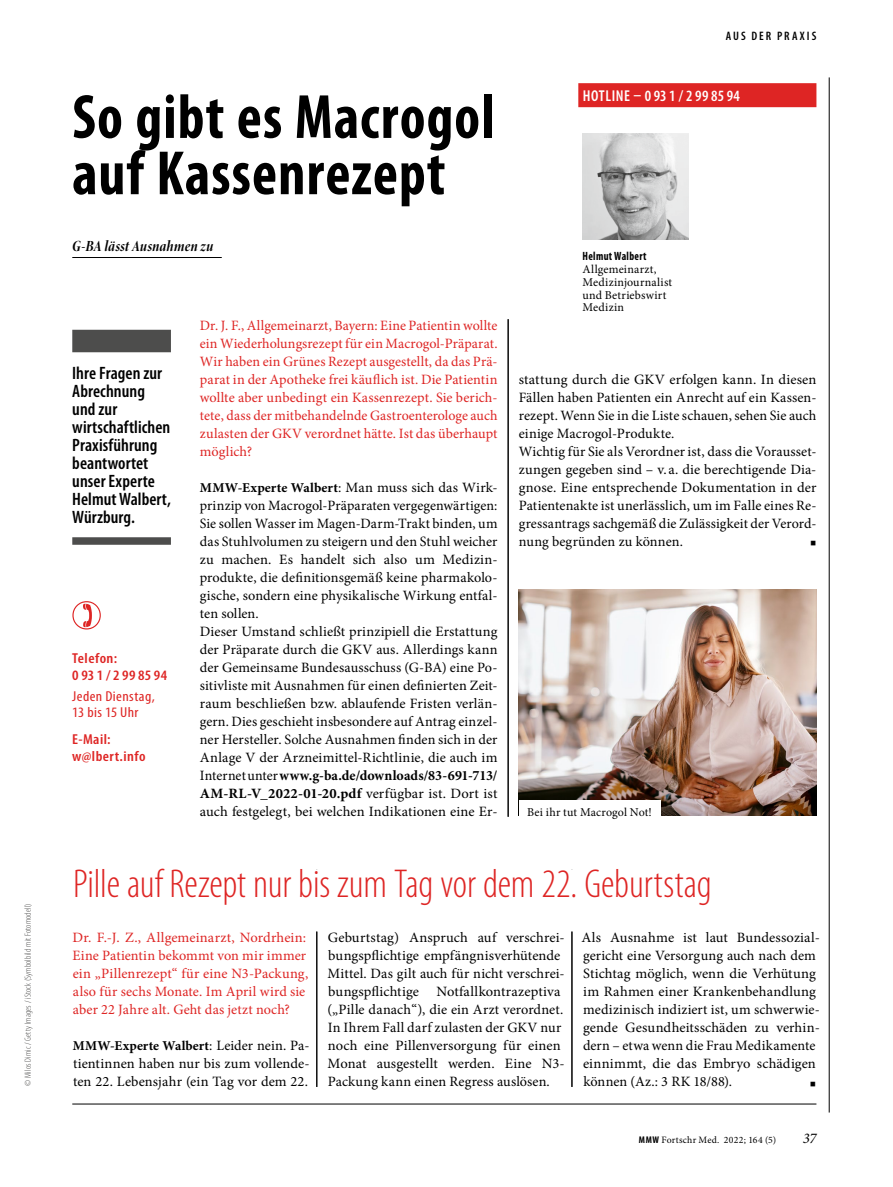
<style>
.page{position:relative;width:893px;height:1187px;background:#fff}
.page>*{position:absolute;margin:0;border:0;box-sizing:border-box;transform-origin:0 0}
.Title_gross{font:700 condensed 63px/56.2px "Myriad Pro";letter-spacing:.02em;color:#000;scale:.95 1}
.Title_klein_schmalro{font:300 condensed 40.5px "Myriad Pro";letter-spacing:-.005em;color:#de2524}
.NoXML_Eyecatcher_x{font:600 condensed 18px/18px "Myriad Pro";letter-spacing:.005em;color:#000}
.t1{font:600 condensed 15.75px "Myriad Pro";letter-spacing:.035em;color:#fff}
.SuperTitle_1{font:15.75px "Minion Pro Bold Cn It Disp";letter-spacing:.01em;color:#000}
.t2{font:italic 14.85px "Minion Pro";color:#000}
.NoXML_Box_Link{font:600 condensed 14.4px/16.5px "Myriad Pro";letter-spacing:.03em;color:#de2524;scale:1.1 1}
.NoXML_Para_Box_rot{font:condensed 14.4px/16.5px "Myriad Pro";letter-spacing:.025em;color:#de2524;scale:1.1 1}
.Para_x{font:14.25px/18px "Minion Pro";letter-spacing:.005em;color:#000;text-align:justify}
.Para_Answer_x{font:14.25px/18px "Minion Pro";letter-spacing:.005em;color:#000}
.Trailer_kleinrot{font:14.25px/18px "Minion Pro";letter-spacing:.005em;color:#de2524}
.Para_Answer_x-2{font:700 13.5px "Minion Pro";letter-spacing:.01em;color:#000}
.t3{font:600 condensed 12.3px "Myriad Pro";letter-spacing:.165em;color:#000}
.Image_Caption_x{font:12px/12.8px "Minion Pro";letter-spacing:.015em;color:#000}
.Image_Caption_Author{font:700 condensed 12px "Myriad Pro";letter-spacing:.03em;color:#000;scale:.9 1}
.Para_x-2{font:10.5px "Arial Unicode MS";color:#000}
.t4{font:9.75px "Minion Pro";letter-spacing:.025em;color:#000}
.Image_Source_x{font:300 condensed 9px "Myriad Pro";letter-spacing:.02em;color:#4d4d4c}
.s1{font-weight:700;font-size:13.5px}
.s2{font-weight:700}
.s3{font-weight:400;font-size:14.25px}
.s4{font-family:"Myriad Pro";font-weight:700;font-stretch:condensed}
</style>
<div class="page">
<hr style="left:72px;top:1103px;width:744px;height:1px;background:#000">
<hr style="left:829px;top:77px;width:1px;height:1035px;background:#000">
<div style="left:578px;top:83px;width:238px;height:24px;background:#de2524"></div>
<div style="left:72px;top:330px;width:99px;height:22px;background:#4d4d4c"></div>
<div style="left:72px;top:537px;width:99px;height:7px;background:#4d4d4c"></div>
<svg style="left:72px;top:601px;width:29px;height:28px"></svg>
<hr style="left:317px;top:931px;width:1px;height:155px;background:#000">
<hr style="left:572px;top:931px;width:1px;height:155px;background:#000">
<img style="left:583px;top:133px;width:106px;height:107px">
<hr style="left:72px;top:257px;width:150px;height:1px;background:#000">
<hr style="left:508px;top:319px;width:1px;height:497px;background:#000">
<img style="left:519px;top:589px;width:297px;height:226px">
<div style="left:519px;top:800px;width:141px;height:16px;background:#fff"></div>
<p class="Image_Source_x" style="left:23px;top:1085px;width:184px;rotate:-90deg">© Milos Dimic / Getty Images / iStock (Symbolbild mit Fotomodell)</p>
<p class="Title_gross" style="left:72px;top:87px;width:446px">So gibt es Macrogol auf Kassenrezept</p>
<p class="SuperTitle_1" style="left:72px;top:236px;width:143px">G-BA lässt Ausnahmen zu</p>
<p class="NoXML_Eyecatcher_x" style="left:72px;top:364px;width:100px">Ihre Fragen zur<br>Abrechnung und zur wirtschaftlichen<br>Praxisführung beantwortet unser Experte<br>Helmut Walbert,<br>Würzburg.</p>
<p class="NoXML_Box_Link" style="left:72px;top:650px;width:88px">Telefon:<br>0931/2998594</p>
<p class="NoXML_Para_Box_rot" style="left:72px;top:687px;width:76px">Jeden Dienstag,<br>13 bis 15 Uhr</p>
<p class="NoXML_Box_Link" style="left:72px;top:731px;width:68px">E-Mail: w@lbert.info</p>
<p class="Trailer_kleinrot" style="left:200px;top:316px;width:299px;text-align:justify">Dr. J. F., Allgemeinarzt, Bayern: Eine Patientin wollte ein Wiederholungsrezept für ein Macrogol-Präparat.<br>Wir haben ein Grünes Rezept ausgestellt, da das Prä&shy;parat in der Apotheke frei käuflich ist. Die Patientin wollte aber unbedingt ein Kassenrezept. Sie berich&shy;tete, dass der mitbehandelnde Gastroenterologe auch zulasten der GKV verordnet hätte. Ist das überhaupt möglich?</p>
<p class="Para_Answer_x" style="left:200px;top:478px;width:299px;text-align:justify"><span class="s1">MMW-Experte Walbert</span>: Man muss sich das Wirk&shy;prinzip von Macrogol-Präparaten vergegenwärtigen:<br>Sie sollen Wasser im Magen-Darm-Trakt binden, um das Stuhlvolumen zu steigern und den Stuhl weicher zu machen. Es handelt sich also um Medizin&shy;produkte, die definitionsgemäß keine pharmakolo&shy;gische, sondern eine physikalische Wirkung entfal&shy;ten sollen.</p>
<p class="Para_x" style="left:200px;top:622px;width:299px">Dieser Umstand schließt prinzipiell die Erstattung der Präparate durch die GKV aus. Allerdings kann der Gemeinsame Bundesausschuss (G-BA) eine Po&shy;sitivliste mit Ausnahmen für einen definierten Zeit&shy;raum beschließen bzw. ablaufende Fristen verlän&shy;gern. Dies geschieht insbesondere auf Antrag einzel&shy;ner Hersteller. Solche Ausnahmen finden sich in der Anlage V der Arzneimittel-Richtlinie, die auch im Internet unter <span class="s2">www.g-ba.de/downloads/83-691-713/ AM-RL-V_2022-01-20.pdf</span> verfügbar ist. Dort ist auch festgelegt, bei welchen Indikationen eine Er-</p>
<p class="t3" style="left:726px;top:29px;width:92px">AUS DER PRAXIS</p>
<p class="t1" style="left:583px;top:87px;width:159px">HOTLINE – 0 93 1 / 2 99 85 94</p>
<p class="Image_Caption_Author" style="left:583px;top:249px;width:72px">Helmut Walbert</p>
<p class="Image_Caption_x" style="left:583px;top:263px;width:91px">Allgemeinarzt,<br>Medizinjournalist und Betriebswirt<br>Medizin</p>
<p class="Para_x" style="left:519px;top:370px;width:299px">stattung durch die GKV erfolgen kann. In diesen Fällen haben Patienten ein Anrecht auf ein Kassen&shy;rezept. Wenn Sie in die Liste schauen, sehen Sie auch einige Macrogol-Produkte.</p>
<p class="Para_x" style="left:519px;top:442px;width:299px">Wichtig für Sie als Verordner ist, dass die Vorausset&shy;zungen gegeben sind – v. a. die berechtigende Dia&shy;gnose. Eine entsprechende Dokumentation in der Patientenakte ist unerlässlich, um im Falle eines Re&shy;gressantrags sachgemäß die Zulässigkeit der Verord&shy;nung begründen zu können.</p>
<p class="Para_x-2" style="left:810px;top:536px;width:8px">■</p>
<p class="Image_Caption_x" style="left:527px;top:806px;width:126px">Bei ihr tut Macrogol Not!</p>
<p class="Title_klein_schmalro" style="left:73px;top:862px;width:640px">Pille auf Rezept nur bis zum Tag vor dem 22. Geburtstag</p>
<p class="Trailer_kleinrot" style="left:73px;top:928px;width:237px">Dr. F.-J. Z., Allgemeinarzt, Nordrhein:<br>Eine Patientin bekommt von mir immer ein „Pillenrezept“ für eine N3-Packung, also für sechs Monate. Im April wird sie aber 22 Jahre alt. Geht das jetzt noch?</p>
<p class="Para_Answer_x-2" style="left:73px;top:1036px;width:238px">MMW-Experte Walbert<span class="s3">: Leider nein. Pa-</span></p>
<p class="Para_Answer_x" style="left:73px;top:1054px;width:238px">tientinnen haben nur bis zum vollende&shy;ten 22. Lebensjahr (ein Tag vor dem 22.</p>
<p class="Para_Answer_x" style="left:327px;top:928px;width:239px">Geburtstag) Anspruch auf verschrei&shy;bungspflichtige empfängnisverhütende Mittel. Das gilt auch für nicht verschrei&shy;bungspflichtige Notfallkontrazeptiva („Pille danach“), die ein Arzt verordnet.<br>In Ihrem Fall darf zulasten der GKV nur noch eine Pillenversorgung für einen Monat ausgestellt werden. Eine N3- Packung kann einen Regress auslösen.</p>
<p class="Para_x" style="left:581px;top:928px;width:240px;text-align:left">Als Ausnahme ist laut Bundessozial&shy;gericht eine Versorgung auch nach dem Stichtag möglich, wenn die Verhütung im Rahmen einer Krankenbehandlung medizinisch indiziert ist, um schwerwie&shy;gende Gesundheitsschäden zu verhin&shy;dern – etwa wenn die Frau Medikamente einnimmt, die das Embryo schädigen können (Az.: 3 RK 18/88).</p>
<p class="Para_x-2" style="left:810px;top:1076px;width:8px">■</p>
<p class="t4" style="left:639px;top:1132px;width:139px"><span class="s4">MMW</span> Fortschr Med. 2022; 164 (5)</p>
<p class="t2" style="left:803px;top:1128px;width:15px">37</p>
</div>
